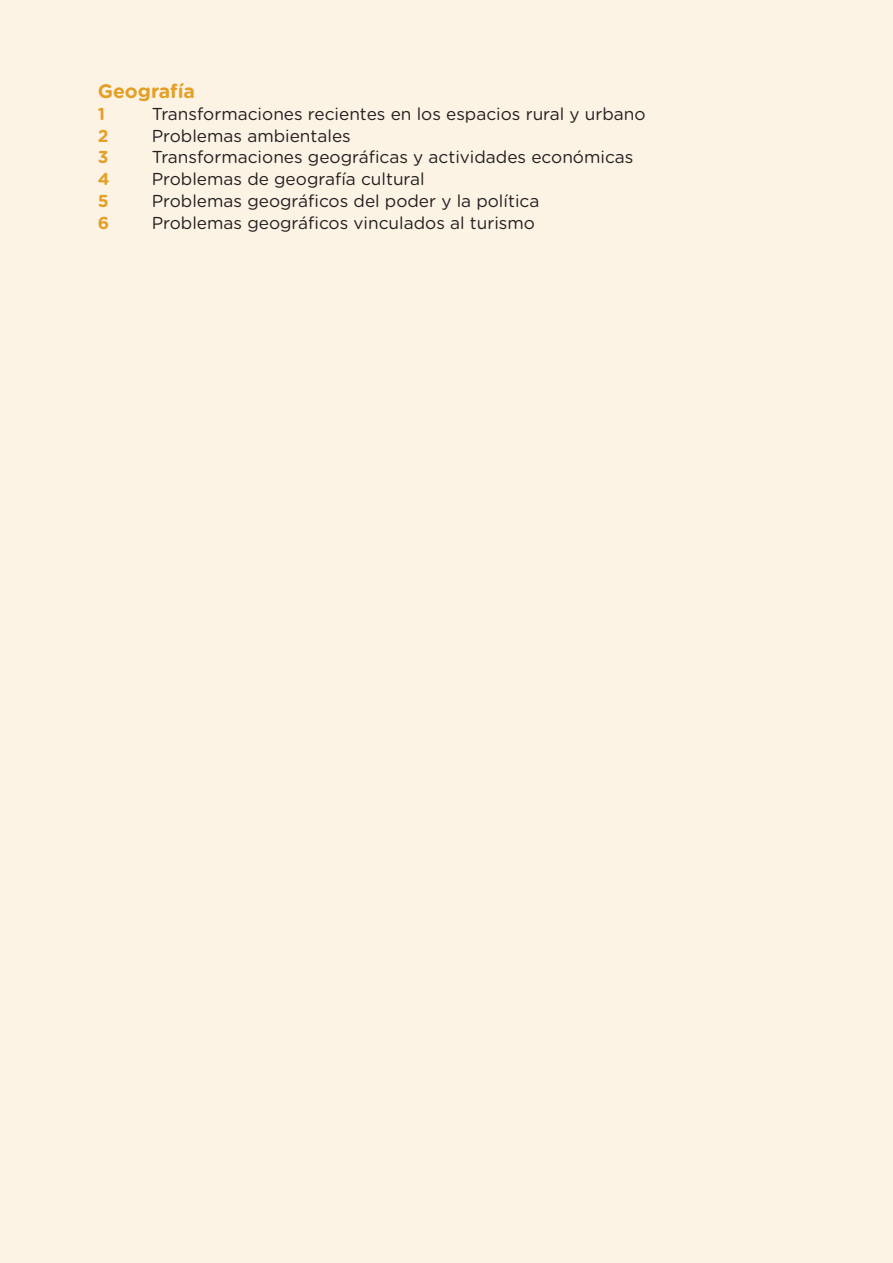
<style>
.page{position:relative;width:893px;height:1263px;background:#fcf3e4}
.page>*{position:absolute;margin:0;border:0;box-sizing:border-box;transform-origin:0 0}
.t1{font:700 19.5px "Gotham Rounded";color:#e49f27}
.t2{font:17.25px "Gotham Rounded";color:#231f20}
.t3{font:700 17.25px "Gotham Rounded";color:#e49f27}
</style>
<div class="page">
<p class="t1" style="left:98px;top:77px;width:99px">Geografía</p>
<p class="t3" style="left:98px;top:101px;width:9px">1</p>
<p class="t2" style="left:152px;top:102px;width:495px">Transformaciones recientes en los espacios rural y urbano</p>
<p class="t3" style="left:98px;top:123px;width:12px">2</p>
<p class="t2" style="left:152px;top:124px;width:201px">Problemas ambientales</p>
<p class="t3" style="left:98px;top:145px;width:12px">3</p>
<p class="t2" style="left:152px;top:145px;width:483px">Transformaciones geográficas y actividades económicas</p>
<p class="t3" style="left:98px;top:166px;width:13px">4</p>
<p class="t2" style="left:152px;top:167px;width:274px">Problemas de geografía cultural</p>
<p class="t3" style="left:98px;top:188px;width:12px">5</p>
<p class="t2" style="left:152px;top:189px;width:389px">Problemas geográficos del poder y la política</p>
<p class="t3" style="left:98px;top:210px;width:13px">6</p>
<p class="t2" style="left:152px;top:211px;width:385px">Problemas geográficos vinculados al turismo</p>
</div>
